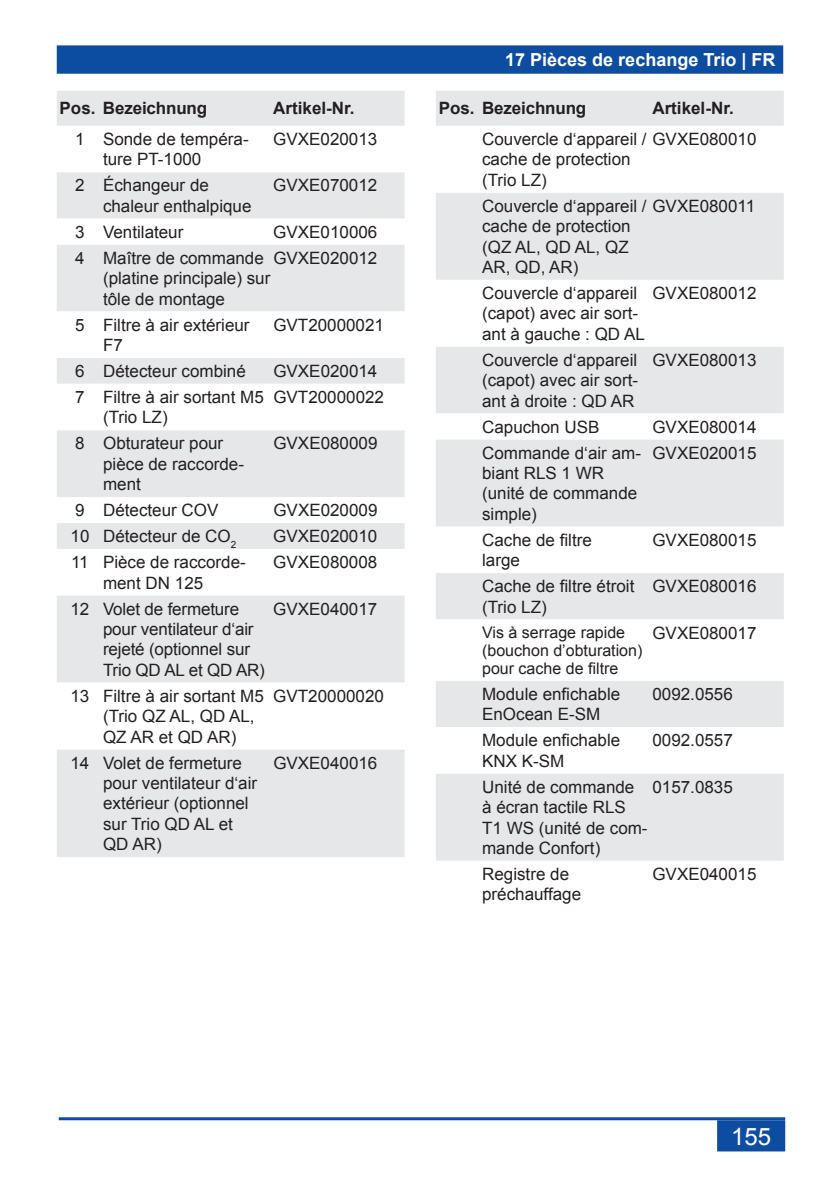
<style>
.page{position:relative;width:840px;height:1191px;background:#fff}
.page>*{position:absolute;margin:0;border:0;box-sizing:border-box;transform-origin:0 0}
.t1{font:24px "Arial";color:#fff}
.t2{font:700 18px "Arial";color:#fff}
.Hinweis-Überschrift{font:17px/20.4px "Arial";color:#231f20}
.Tabelleninhalt_8_5pt{font:17px/20.4px "Arial";color:#231f20}
.Tabellenkopf_8_5pt{font:700 17px "Arial";letter-spacing:-.01em;color:#231f20}
.Hinweis-Überschrift-2{font:16px/18px "Arial";color:#231f20}
</style>
<div class="page">
<div style="left:58px;top:46px;width:723px;height:27px;background:#0d4da1"></div>
<div style="left:57px;top:45px;width:725px;height:29px;border:2px solid #0d4da1"></div>
<hr style="left:59px;top:1117px;width:725px;height:3px;background:#0d4da1">
<div style="left:717px;top:1121px;width:66px;height:29px;background:#0d4da1"></div>
<div style="left:716px;top:1120px;width:68px;height:31px;border:2px solid #0d4da1"></div>
<div style="left:57px;top:91px;width:347px;height:220px;background:#e6e7e9"></div>
<svg style="left:57px;top:126px;width:347px;height:119px"></svg>
<svg style="left:57px;top:358px;width:347px;height:499px;fill:#e6e7e9"></svg>
<div style="left:436px;top:91px;width:347px;height:35px;background:#e6e7e9"></div>
<svg style="left:436px;top:193px;width:347px;height:668px;fill:#e6e7e9"></svg>
<p class="Tabellenkopf_8_5pt" style="left:60px;top:97px;width:149px">Pos. Bezeichnung</p>
<p class="Tabellenkopf_8_5pt" style="left:273px;top:97px;width:83px">Artikel-Nr.</p>
<p class="Tabelleninhalt_8_5pt" style="left:75px;top:129px;width:11px">1</p>
<p class="Hinweis-Überschrift" style="left:103px;top:129px;width:147px">Sonde de tempéra&shy;ture PT-1000</p>
<p class="Hinweis-Überschrift" style="left:273px;top:129px;width:105px">GVXE020013</p>
<p class="Tabelleninhalt_8_5pt" style="left:75px;top:175px;width:11px">2</p>
<p class="Hinweis-Überschrift" style="left:103px;top:175px;width:150px">Échangeur de chaleur enthalpique</p>
<p class="Hinweis-Überschrift" style="left:273px;top:175px;width:105px">GVXE070012</p>
<p class="Tabelleninhalt_8_5pt" style="left:75px;top:222px;width:11px">3</p>
<p class="Hinweis-Überschrift" style="left:103px;top:222px;width:82px">Ventilateur</p>
<p class="Hinweis-Überschrift" style="left:273px;top:222px;width:105px">GVXE010006</p>
<p class="Tabelleninhalt_8_5pt" style="left:75px;top:248px;width:11px">4</p>
<p class="Hinweis-Überschrift" style="left:103px;top:248px;width:169px">Maître de commande (platine principale) sur tôle de montage</p>
<p class="Hinweis-Überschrift" style="left:273px;top:248px;width:105px">GVXE020012</p>
<p class="Tabelleninhalt_8_5pt" style="left:75px;top:314px;width:11px">5</p>
<p class="Hinweis-Überschrift" style="left:103px;top:314px;width:148px">Filtre à air extérieur<br>F7</p>
<p class="Hinweis-Überschrift" style="left:273px;top:314px;width:112px">GVT20000021</p>
<p class="Tabelleninhalt_8_5pt" style="left:75px;top:361px;width:11px">6</p>
<p class="Hinweis-Überschrift" style="left:103px;top:361px;width:144px">Détecteur combiné</p>
<p class="Hinweis-Überschrift" style="left:273px;top:361px;width:105px">GVXE020014</p>
<p class="Tabelleninhalt_8_5pt" style="left:75px;top:387px;width:11px">7</p>
<p class="Hinweis-Überschrift" style="left:103px;top:387px;width:162px">Filtre à air sortant M5 (Trio LZ)</p>
<p class="Hinweis-Überschrift" style="left:273px;top:387px;width:112px">GVT20000022</p>
<p class="Tabelleninhalt_8_5pt" style="left:75px;top:433px;width:11px">8</p>
<p class="Hinweis-Überschrift" style="left:103px;top:433px;width:142px">Obturateur pour pièce de raccorde&shy;ment</p>
<p class="Hinweis-Überschrift" style="left:273px;top:433px;width:105px">GVXE080009</p>
<p class="Tabelleninhalt_8_5pt" style="left:75px;top:500px;width:11px">9</p>
<p class="Hinweis-Überschrift" style="left:103px;top:500px;width:117px">Détecteur COV</p>
<p class="Hinweis-Überschrift" style="left:273px;top:500px;width:105px">GVXE020009</p>
<p class="Tabelleninhalt_8_5pt" style="left:70px;top:526px;width:20px">10</p>
<p class="Hinweis-Überschrift" style="left:103px;top:526px;width:134px">Détecteur de CO<sub>2</sub></p>
<p class="Hinweis-Überschrift" style="left:273px;top:526px;width:105px">GVXE020010</p>
<p class="Tabelleninhalt_8_5pt" style="left:71px;top:552px;width:19px">11</p>
<p class="Hinweis-Überschrift" style="left:103px;top:552px;width:144px">Pièce de raccorde&shy;ment DN 125</p>
<p class="Hinweis-Überschrift" style="left:273px;top:552px;width:105px">GVXE080008</p>
<p class="Tabelleninhalt_8_5pt" style="left:70px;top:598px;width:20px">12</p>
<p class="Hinweis-Überschrift" style="left:103px;top:598px;width:163px">Volet de fermeture pour ventilateur d‘air rejeté (optionnel sur<br>Trio QD AL et QD AR)</p>
<p class="Hinweis-Überschrift" style="left:273px;top:598px;width:105px">GVXE040017</p>
<p class="Tabelleninhalt_8_5pt" style="left:70px;top:686px;width:20px">13</p>
<p class="Hinweis-Überschrift" style="left:103px;top:686px;width:162px">Filtre à air sortant M5 (Trio QZ AL, QD AL,<br>QZ AR et QD AR)</p>
<p class="Hinweis-Überschrift" style="left:273px;top:686px;width:112px">GVT20000020</p>
<p class="Tabelleninhalt_8_5pt" style="left:70px;top:752px;width:20px">14</p>
<p class="Hinweis-Überschrift" style="left:103px;top:752px;width:156px">Volet de fermeture pour ventilateur d‘air extérieur (optionnel sur Trio QD AL et<br>QD AR)</p>
<p class="Hinweis-Überschrift" style="left:273px;top:752px;width:105px">GVXE040016</p>
<p class="t2" style="left:505px;top:48px;width:272px">17 Pièces de rechange Trio | FR</p>
<p class="Tabellenkopf_8_5pt" style="left:438px;top:97px;width:149px">Pos. Bezeichnung</p>
<p class="Tabellenkopf_8_5pt" style="left:652px;top:97px;width:83px">Artikel-Nr.</p>
<p class="Hinweis-Überschrift" style="left:482px;top:129px;width:276px">Couvercle d‘appareil / GVXE080010 cache de protection<br>(Trio LZ)</p>
<p class="Hinweis-Überschrift" style="left:482px;top:196px;width:274px">Couvercle d‘appareil / GVXE080011 cache de protection<br>(QZ AL, QD AL, QZ<br>AR, QD, AR)</p>
<p class="Hinweis-Überschrift" style="left:482px;top:283px;width:164px">Couvercle d‘appareil (capot) avec air sort&shy;ant à gauche : QD AL</p>
<p class="Hinweis-Überschrift" style="left:652px;top:283px;width:105px">GVXE080012</p>
<p class="Hinweis-Überschrift" style="left:482px;top:350px;width:157px;text-align:justify">Couvercle d‘appareil (capot) avec air sort&shy;ant à droite : QD AR</p>
<p class="Hinweis-Überschrift" style="left:652px;top:350px;width:105px">GVXE080013</p>
<p class="Hinweis-Überschrift" style="left:482px;top:416px;width:119px">Capuchon USB</p>
<p class="Hinweis-Überschrift" style="left:652px;top:416px;width:105px">GVXE080014</p>
<p class="Hinweis-Überschrift" style="left:482px;top:442px;width:160px">Commande d‘air am&shy;biant RLS 1 WR (unité de commande simple)</p>
<p class="Hinweis-Überschrift" style="left:652px;top:442px;width:105px">GVXE020015</p>
<p class="Hinweis-Überschrift" style="left:482px;top:530px;width:111px">Cache de filtre large</p>
<p class="Hinweis-Überschrift" style="left:652px;top:530px;width:105px">GVXE080015</p>
<p class="Hinweis-Überschrift" style="left:482px;top:576px;width:154px">Cache de filtre étroit (Trio LZ)</p>
<p class="Hinweis-Überschrift" style="left:652px;top:576px;width:105px">GVXE080016</p>
<p class="Hinweis-Überschrift-2" style="left:482px;top:623px;width:162px">Vis à serrage rapide (bouchon d’obturation) pour cache de filtre</p>
<p class="Hinweis-Überschrift" style="left:652px;top:622px;width:105px">GVXE080017</p>
<p class="Hinweis-Überschrift" style="left:482px;top:684px;width:139px">Module enfichable<br>EnOcean E-SM</p>
<p class="Hinweis-Überschrift" style="left:652px;top:684px;width:82px">0092.0556</p>
<p class="Hinweis-Überschrift" style="left:482px;top:730px;width:139px">Module enfichable<br>KNX K-SM</p>
<p class="Hinweis-Überschrift" style="left:652px;top:730px;width:82px">0092.0557</p>
<p class="Tabelleninhalt_8_5pt" style="left:482px;top:776px;width:167px">Unité de commande à écran tactile RLS<br>T1 WS (unité de com&shy;mande Confort)</p>
<p class="Hinweis-Überschrift" style="left:652px;top:776px;width:82px">0157.0835</p>
<p class="Hinweis-Überschrift" style="left:482px;top:864px;width:100px">Registre de préchauffage</p>
<p class="Hinweis-Überschrift" style="left:652px;top:864px;width:105px">GVXE040015</p>
<h1 class="t1" style="left:730px;top:1120px;width:42px">155</h1>
</div>
